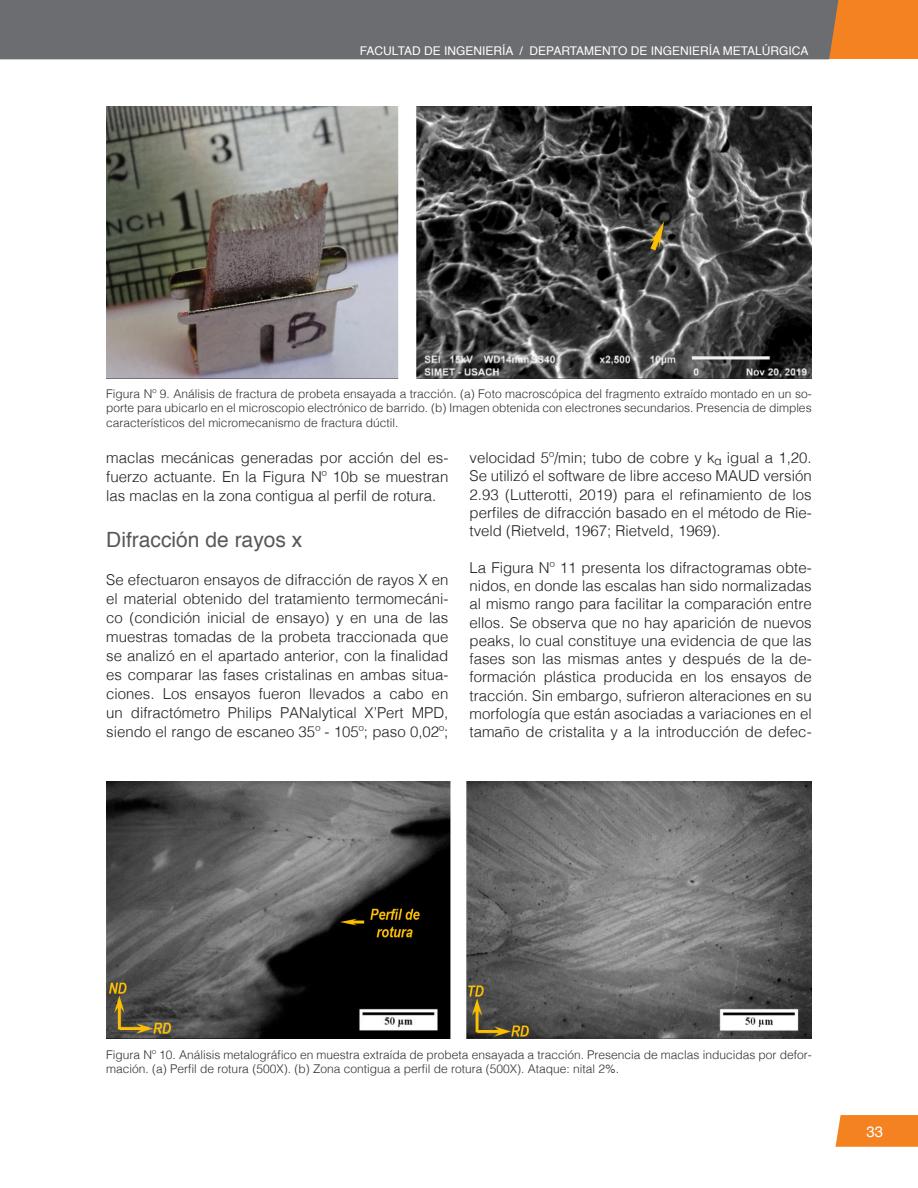
<style>
.page{position:relative;width:918px;height:1188px;background:#fff}
.page>*{position:absolute;margin:0;border:0;box-sizing:border-box;transform-origin:0 0}
.Subtitulo_Articulo{font:21px "Helvetica";color:#57585a}
.Contenidos{font:300 15px/18.3px "Helvetica";color:#231f20;text-align:justify}
.t1{font:15px "Helvetica";color:#fff}
.Pie_de_foto{font:300 12px/14.4px "Helvetica";color:#312f30;text-align:justify}
.t2{font:12px "Helvetica";color:#fff}
</style>
<div class="page">
<div style="left:829px;top:0;width:89px;height:59px;background:#f58220"></div>
<div style="left:0;top:0;width:839px;height:59px;background:#6c6d70"></div>
<svg style="left:836px;top:1115px;width:82px;height:32px;background:#f58627"></svg>
<img style="left:106px;top:106px;width:706px;height:273px">
<img style="left:106px;top:782px;width:706px;height:257px">
<p class="t2" style="left:360px;top:41px;width:450px">FACULTAD DE INGENIERÍA / DEPARTAMENTO DE INGENIERÍA METALÚRGICA</p>
<p class="Pie_de_foto" style="left:106px;top:386px;width:707px">Figura Nº 9. Análisis de fractura de probeta ensayada a tracción. (a) Foto macroscópica del fragmento extraído montado en un so&shy;porte para ubicarlo en el microscopio electrónico de barrido. (b) Imagen obtenida con electrones secundarios. Presencia de dimples característicos del micromecanismo de fractura dúctil.</p>
<p class="Contenidos" style="left:106px;top:447px;width:344px;line-height:19px">maclas mecánicas generadas por acción del es&shy;fuerzo actuante. En la Figura Nº 10b se muestran las maclas en la zona contigua al perfil de rotura.</p>
<p class="Subtitulo_Articulo" style="left:106px;top:523px;width:198px">Difracción de rayos x</p>
<p class="Contenidos" style="left:106px;top:569px;width:344px;line-height:19px">Se efectuaron ensayos de difracción de rayos X en el material obtenido del tratamiento termomecáni&shy;co (condición inicial de ensayo) y en una de las muestras tomadas de la probeta traccionada que se analizó en el apartado anterior, con la finalidad es comparar las fases cristalinas en ambas situa&shy;ciones. Los ensayos fueron llevados a cabo en un difractómetro Philips PANalytical X’Pert MPD, siendo el rango de escaneo 35º - 105º; paso 0,02º;</p>
<p class="Contenidos" style="left:470px;top:448px;width:344px">velocidad 5º/min; tubo de cobre y k<sub>α</sub> igual a 1,20.<br>Se utilizó el software de libre acceso MAUD versión 2.93 (Lutterotti, 2019) para el refinamiento de los perfiles de difracción basado en el método de Rie&shy;tveld (Rietveld, 1967; Rietveld, 1969).</p>
<p class="Contenidos" style="left:470px;top:557px;width:344px">La Figura Nº 11 presenta los difractogramas obte&shy;nidos, en donde las escalas han sido normalizadas al mismo rango para facilitar la comparación entre ellos. Se observa que no hay aparición de nuevos peaks, lo cual constituye una evidencia de que las fases son las mismas antes y después de la de&shy;formación plástica producida en los ensayos de tracción. Sin embargo, sufrieron alteraciones en su morfología que están asociadas a variaciones en el tamaño de cristalita y a la introducción de defec-</p>
<p class="Pie_de_foto" style="left:106px;top:1046px;width:707px">Figura Nº 10. Análisis metalográfico en muestra extraída de probeta ensayada a tracción. Presencia de maclas inducidas por defor&shy;mación. (a) Perfil de rotura (500X). (b) Zona contigua a perfil de rotura (500X). Ataque: nital 2%.</p>
<p class="t1" style="left:867px;top:1120px;width:18px">33</p>
</div>
